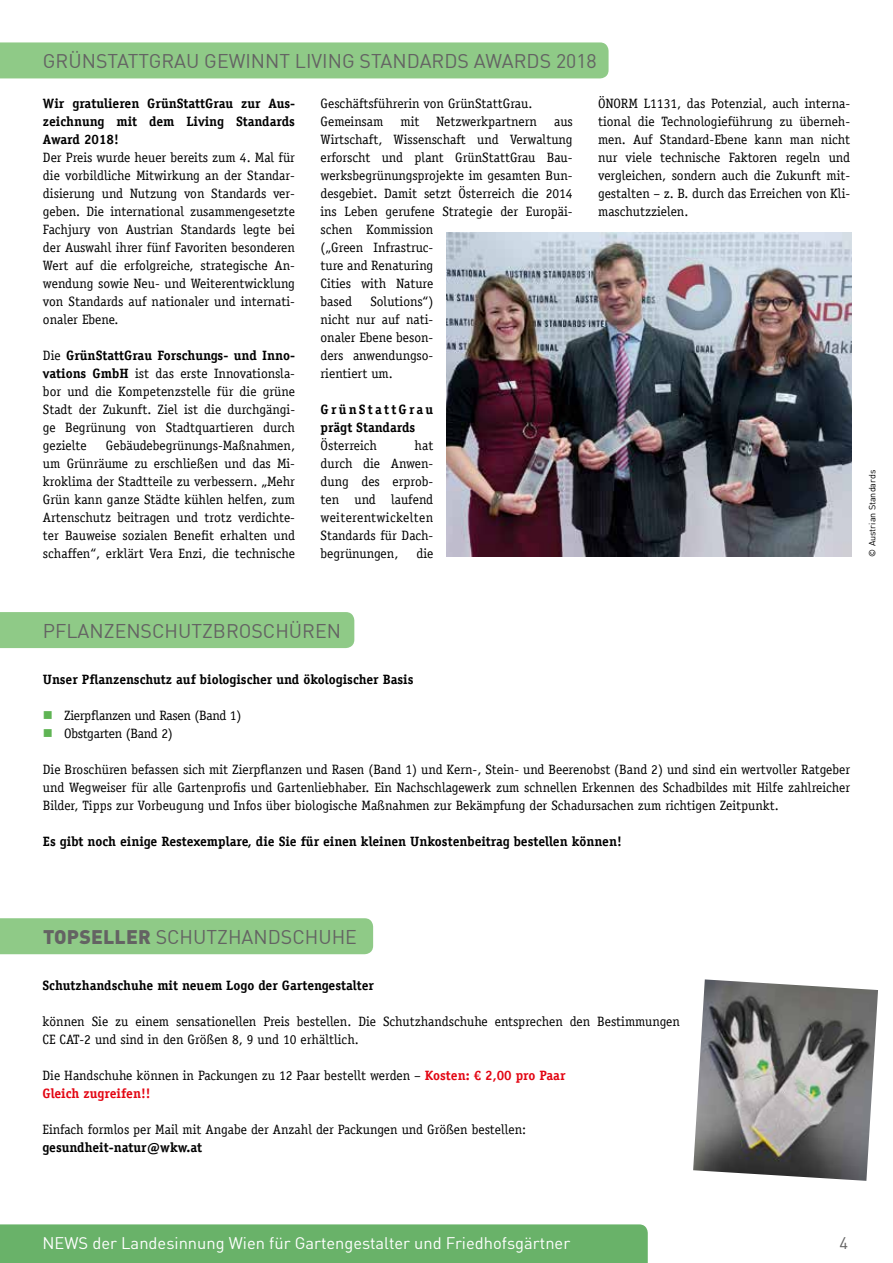
<style>
.page{position:relative;width:893px;height:1263px;background:#fff}
.page>*{position:absolute;margin:0;border:0;box-sizing:border-box;transform-origin:0 0}
.t1{font:19.5px "DIN";color:#646363}
.t2{font:16.5px "DIN";color:#fff}
.t3{font:16.5px "DIN";color:#646363}
.t4{font:13.5px/18px "Officina Serif";color:#000;text-align:justify}
.t5{font:700 13.5px/18px "Officina Serif";color:#000;text-align:justify}
.t6{font:13.5px/18px "Officina Serif";letter-spacing:-.02em;color:#000}
.t7{font:700 13.5px/18px "Officina Serif";letter-spacing:.075em;color:#000}
.t8{font:9px "DIN";color:#000}
.s1{font-weight:700}
.s2{font-family:"DIN Pro";font-weight:900}
.s3{font-weight:700;color:#e30613}
</style>
<div class="page">
<div style="left:0;top:1224px;width:648px;height:39px;background:#69b269"></div>
<div style="left:0;top:918px;width:373px;height:36px;background:#8fca87"></div>
<img style="left:446px;top:232px;width:405px;height:325px">
<div style="left:0;top:42px;width:609px;height:36px;background:#8fca87"></div>
<div style="left:0;top:612px;width:354px;height:36px;background:#8fca87"></div>
<img style="left:693px;top:979px;width:185px;height:202px">
<h1 class="t1" style="left:43px;top:49px;width:555px">GRÜNSTATTGRAU GEWINNT LIVING STANDARDS AWARDS 2018</h1>
<p class="t5" style="left:43px;top:94px;width:254px">Wir gratulieren GrünStattGrau zur Aus&shy;zeichnung mit dem Living Standards Award 2018!</p>
<p class="t4" style="left:43px;top:148px;width:254px">Der Preis wurde heuer bereits zum 4. Mal für die vorbildliche Mitwirkung an der Standar&shy;disierung und Nutzung von Standards ver&shy;geben. Die international zusammengesetzte Fachjury von Austrian Standards legte bei der Auswahl ihrer fünf Favoriten besonderen Wert auf die erfolgreiche, strategische An&shy;wendung sowie Neu- und Weiterentwicklung von Standards auf nationaler und internati&shy;onaler Ebene.</p>
<p class="t4" style="left:43px;top:346px;width:254px">Die <span class="s1">GrünStattGrau Forschungs- und Inno&shy;vations GmbH</span> ist das erste Innovationsla&shy;bor und die Kompetenzstelle für die grüne Stadt der Zukunft. Ziel ist die durchgängi&shy;ge Begrünung von Stadtquartieren durch gezielte</p>
<p class="t4" style="left:43px;top:436px;width:254px;text-indent:63px">Gebäudebegrünungs-Maßnahmen, um Grünräume zu erschließen und das Mi&shy;kroklima der Stadtteile zu verbessern. „Mehr Grün kann ganze Städte kühlen helfen, zum Artenschutz beitragen und trotz verdichte&shy;ter Bauweise sozialen Benefit erhalten und schaffen“, erklärt Vera Enzi, die technische</p>
<p class="t4" style="left:321px;top:94px;width:213px">Geschäftsführerin von GrünStattGrau.<br>Gemeinsam</p>
<p class="t4" style="left:400px;top:112px;width:20px">mit</p>
<p class="t4" style="left:436px;top:112px;width:102px">Netzwerkpartnern</p>
<p class="t4" style="left:321px;top:112px;width:254px;text-align:left;text-indent:234px">aus<br>Wirtschaft, Wissenschaft und Verwaltung erforscht und plant GrünStattGrau Bau&shy;werksbegrünungsprojekte im gesamten Bun&shy;desgebiet. Damit setzt Österreich die 2014 ins Leben gerufene Strategie der Europäi&shy;schen Kommission<br>(„Green Infrastruc-<br>ture and Renaturing<br>Cities with Nature<br>based</p>
<p class="t4" style="left:321px;top:292px;width:114px;text-indent:50px">Solutions“) nicht nur auf nati&shy;onaler Ebene beson&shy;ders anwendungso&shy;rientiert um.</p>
<p class="t7" style="left:321px;top:400px;width:114px">GrünStattGrau prägt Standards</p>
<p class="t4" style="left:321px;top:436px;width:58px">Österreich</p>
<p class="t4" style="left:321px;top:436px;width:114px;text-indent:94px">hat durch die Anwen&shy;dung des erprob&shy;ten und laufend weiterentwickelten Standards für Dach&shy;begrünungen,</p>
<p class="t4" style="left:416px;top:544px;width:19px">die</p>
<p class="t4" style="left:598px;top:94px;width:254px">ÖNORM L1131, das Potenzial, auch interna&shy;tional die Technologieführung zu überneh&shy;men. Auf Standard-Ebene kann man nicht nur viele technische Faktoren regeln und vergleichen, sondern auch die Zukunft mit&shy;gestalten – z. B. durch das Erreichen von Kli&shy;maschutzzielen.</p>
<p class="t8" style="left:866px;top:557px;width:88px;rotate:-90deg">© Austrian Standards</p>
<h1 class="t1" style="left:43px;top:618px;width:300px">PFLANZENSCHUTZBROSCHÜREN</h1>
<p class="t5" style="left:43px;top:670px;width:372px">Unser Pflanzenschutz auf biologischer und ökologischer Basis</p>
<p class="t6" style="left:64px;top:706px;width:179px">Zierpflanzen und Rasen (Band 1)<br>Obstgarten (Band 2)</p>
<p class="t4" style="left:43px;top:760px;width:809px">Die Broschüren befassen sich mit Zierpflanzen und Rasen (Band 1) und Kern-, Stein- und Beerenobst (Band 2) und sind ein wertvoller Ratgeber und Wegweiser für alle Gartenprofis und Gartenliebhaber. Ein Nachschlagewerk zum schnellen Erkennen des Schadbildes mit Hilfe zahlreicher Bilder, Tipps zur Vorbeugung und Infos über biologische Maßnahmen zur Bekämpfung der Schadursachen zum richtigen Zeitpunkt.</p>
<p class="t5" style="left:43px;top:832px;width:580px">Es gibt noch einige Restexemplare, die Sie für einen kleinen Unkostenbeitrag bestellen können!</p>
<h1 class="t1" style="left:43px;top:924px;width:315px"><span class="s2">TOPSELLER</span> SCHUTZHANDSCHUHE</h1>
<p class="t5" style="left:43px;top:976px;width:333px">Schutzhandschuhe mit neuem Logo der Gartengestalter</p>
<p class="t4" style="left:43px;top:1012px;width:639px">können Sie zu einem sensationellen Preis bestellen. Die Schutzhandschuhe entsprechen den Bestimmungen<br>CE CAT-2 und sind in den Größen 8, 9 und 10 erhältlich.</p>
<p class="t4" style="left:43px;top:1066px;width:524px">Die Handschuhe können in Packungen zu 12 Paar bestellt werden – <span class="s3">Kosten: € 2,00 pro Paar<br>Gleich zugreifen!!</span></p>
<p class="t4" style="left:43px;top:1120px;width:485px">Einfach formlos per Mail mit Angabe der Anzahl der Packungen und Größen bestellen:</p>
<p class="t5" style="left:43px;top:1138px;width:161px">gesundheit-natur@wkw.at</p>
<p class="t2" style="left:43px;top:1233px;width:529px">NEWS der Landesinnung Wien für Gartengestalter und Friedhofsgärtner</p>
<p class="t3" style="left:839px;top:1233px;width:10px">4</p>
</div>
